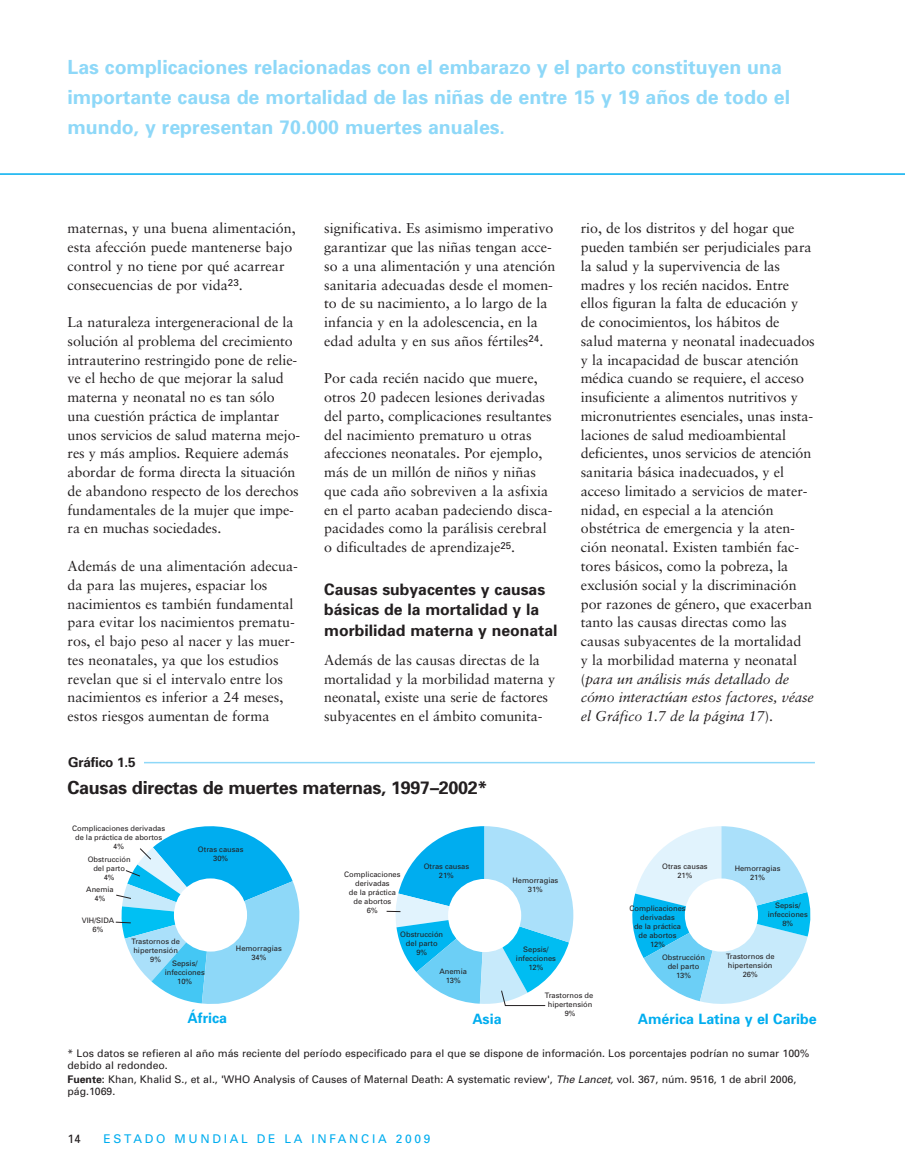
<style>
.page{position:relative;width:905px;height:1175px;background:#fff}
.page>*{position:absolute;margin:0;border:0;box-sizing:border-box;transform-origin:0 0}
.t1{font:700 19.5px/30px "Univers";color:#8ed8f8}
.t2{font:700 18px "Univers";letter-spacing:-.015em;color:#231f20}
.t3{font:700 15.75px/20.2px "Univers";color:#231f20}
.t4{font:14.25px/18.8px "Sabon";letter-spacing:-.005em;color:#231f20}
.t5{font:700 14.25px "Univers";color:#00adef}
.t6{font:700 13.5px "Univers";letter-spacing:-.015em;color:#231f20}
.t7{font:12px "Univers";letter-spacing:.22em;color:#00adef}
.t8{font:12px "Univers";color:#231f20}
.t9{font:10.5px/12.6px "Univers";color:#231f20}
.t10{font:7.5px/9px "Univers";color:#231f20;text-align:center}
.s1{font-style:italic}
.s2{font-weight:700}
</style>
<div class="page">
<hr style="left:0;top:173px;width:904px;height:2px;background:#00adef">
<svg style="left:632px;top:826px;width:178px;height:178px"></svg>
<svg style="left:386px;top:826px;width:187px;height:180px"></svg>
<div style="left:448px;top:879px;width:73px;height:73px;background:#fff;border-radius:50%"></div>
<div style="left:684px;top:878px;width:74px;height:73px;background:#fff;border-radius:50%"></div>
<svg style="left:115px;top:826px;width:185px;height:178px"></svg>
<hr style="left:71px;top:762px;width:743px;height:1px;background:#8ed8f8">
<div style="left:68px;top:757px;width:76px;height:14px;background:#fff"></div>
<h1 class="t1" style="left:68px;top:54px;width:724px">Las complicaciones relacionadas con el embarazo y el parto constituyen una importante causa de mortalidad de las niñas de entre 15 y 19 años de todo el mundo, y representan 70.000 muertes anuales.</h1>
<p class="t4" style="left:68px;top:220px;width:229px">maternas, y una buena alimentación, esta afección puede mantenerse bajo control y no tiene por qué acarrear consecuencias de por vida<sup>23</sup>.</p>
<p class="t4" style="left:68px;top:314px;width:234px">La naturaleza intergeneracional de la solución al problema del crecimiento intrauterino restringido pone de relie&shy;ve el hecho de que mejorar la salud materna y neonatal no es tan sólo una cuestión práctica de implantar unos servicios de salud materna mejo&shy;res y más amplios. Requiere además abordar de forma directa la situación de abandono respecto de los derechos fundamentales de la mujer que impe&shy;ra en muchas sociedades.</p>
<p class="t4" style="left:68px;top:558px;width:232px">Además de una alimentación adecua&shy;da para las mujeres, espaciar los nacimientos es también fundamental para evitar los nacimientos prematu&shy;ros, el bajo peso al nacer y las muer&shy;tes neonatales, ya que los estudios revelan que si el intervalo entre los nacimientos es inferior a 24 meses, estos riesgos aumentan de forma</p>
<p class="t6" style="left:68px;top:757px;width:69px">Gráfico 1.5</p>
<p class="t4" style="left:324px;top:220px;width:233px">significativa. Es asimismo imperativo garantizar que las niñas tengan acce&shy;so a una alimentación y una atención sanitaria adecuadas desde el momen&shy;to de su nacimiento, a lo largo de la infancia y en la adolescencia, en la edad adulta y en sus años fértiles<sup>24</sup>.</p>
<p class="t4" style="left:324px;top:370px;width:230px">Por cada recién nacido que muere, otros 20 padecen lesiones derivadas del parto, complicaciones resultantes del nacimiento prematuro u otras afecciones neonatales. Por ejemplo, más de un millón de niños y niñas que cada año sobreviven a la asfixia en el parto acaban padeciendo disca&shy;pacidades como la parálisis cerebral o dificultades de aprendizaje<sup>25</sup>.</p>
<p class="t3" style="left:324px;top:580px;width:235px">Causas subyacentes y causas básicas de la mortalidad y la morbilidad materna y neonatal</p>
<p class="t4" style="left:324px;top:651px;width:233px">Además de las causas directas de la mortalidad y la morbilidad materna y neonatal, existe una serie de factores subyacentes en el ámbito comunita-</p>
<p class="t2" style="left:68px;top:780px;width:421px">Causas directas de muertes maternas, 1997–2002*</p>
<p class="t4" style="left:580px;top:220px;width:235px">rio, de los distritos y del hogar que pueden también ser perjudiciales para la salud y la supervivencia de las madres y los recién nacidos. Entre ellos figuran la falta de educación y de conocimientos, los hábitos de salud materna y neonatal inadecuados y la incapacidad de buscar atención médica cuando se requiere, el acceso insuficiente a alimentos nutritivos y micronutrientes esenciales, unas insta&shy;laciones de salud medioambiental deficientes, unos servicios de atención sanitaria básica inadecuados, y el acceso limitado a servicios de mater&shy;nidad, en especial a la atención obstétrica de emergencia y la aten&shy;ción neonatal. Existen también fac&shy;tores básicos, como la pobreza, la exclusión social y la discriminación por razones de género, que exacerban tanto las causas directas como las causas subyacentes de la mortalidad<br>y la morbilidad materna y neonatal (<span class="s1">para un análisis más detallado de cómo interactúan estos factores, véase el Gráfico 1.7 de la página 17</span>).</p>
<p class="t10" style="left:72px;top:824px;width:94px">Complicaciones derivadas de la práctica de abortos<br>4%</p>
<p class="t10" style="left:88px;top:855px;width:44px">Obstrucción del parto<br>4%</p>
<p class="t10" style="left:86px;top:885px;width:29px">Anemia<br>4%</p>
<p class="t10" style="left:82px;top:916px;width:34px">VIH/SIDA<br>6%</p>
<p class="t10" style="left:198px;top:845px;width:47px">Otras causas<br>30%</p>
<p class="t10" style="left:131px;top:937px;width:50px">Trastornos de hipertensión<br>9%</p>
<p class="t10" style="left:165px;top:960px;width:42px">Sepsis/ infecciones<br>10%</p>
<p class="t10" style="left:236px;top:944px;width:47px">Hemorragias<br>34%</p>
<p class="t10" style="left:424px;top:862px;width:47px">Otras causas<br>21%</p>
<p class="t10" style="left:662px;top:862px;width:47px">Otras causas<br>21%</p>
<p class="t10" style="left:344px;top:870px;width:58px">Complicaciones derivadas<br>de la práctica de abortos<br>6%</p>
<p class="t10" style="left:512px;top:876px;width:47px">Hemorragias<br>31%</p>
<p class="t10" style="left:629px;top:904px;width:58px">Complicaciones derivadas<br>de la práctica de abortos<br>12%</p>
<p class="t10" style="left:400px;top:931px;width:44px">Obstrucción del parto<br>9%</p>
<p class="t10" style="left:516px;top:945px;width:42px">Sepsis/ infecciones<br>12%</p>
<p class="t10" style="left:662px;top:954px;width:44px">Obstrucción del parto<br>13%</p>
<p class="t10" style="left:439px;top:967px;width:29px">Anemia<br>13%</p>
<p class="t10" style="left:734px;top:864px;width:47px">Hemorragias<br>21%</p>
<p class="t10" style="left:767px;top:901px;width:42px">Sepsis/ infecciones<br>8%</p>
<p class="t10" style="left:726px;top:952px;width:50px">Trastornos de hipertensión<br>26%</p>
<p class="t10" style="left:545px;top:991px;width:50px">Trastornos de hipertensión<br>9%</p>
<p class="t5" style="left:188px;top:1012px;width:41px">África</p>
<p class="t5" style="left:472px;top:1013px;width:31px">Asia</p>
<p class="t5" style="left:637px;top:1013px;width:180px">América Latina y el Caribe</p>
<p class="t9" style="left:68px;top:1047px;width:743px">* Los datos se refieren al año más reciente del período especificado para el que se dispone de información. Los porcentajes podrían no sumar 100% debido al redondeo.</p>
<p class="t9" style="left:68px;top:1073px;width:730px"><span class="s2">Fuente:</span> Khan, Khalid S., et al., 'WHO Analysis of Causes of Maternal Death: A systematic review', <span class="s1">The Lancet,</span> vol. 367, núm. 9516, 1 de abril 2006, pág.1069.</p>
<p class="t8" style="left:68px;top:1134px;width:15px">14</p>
<p class="t7" style="left:104px;top:1134px;width:328px">ESTADO MUNDIAL DE LA INFANCIA 2009</p>
</div>
